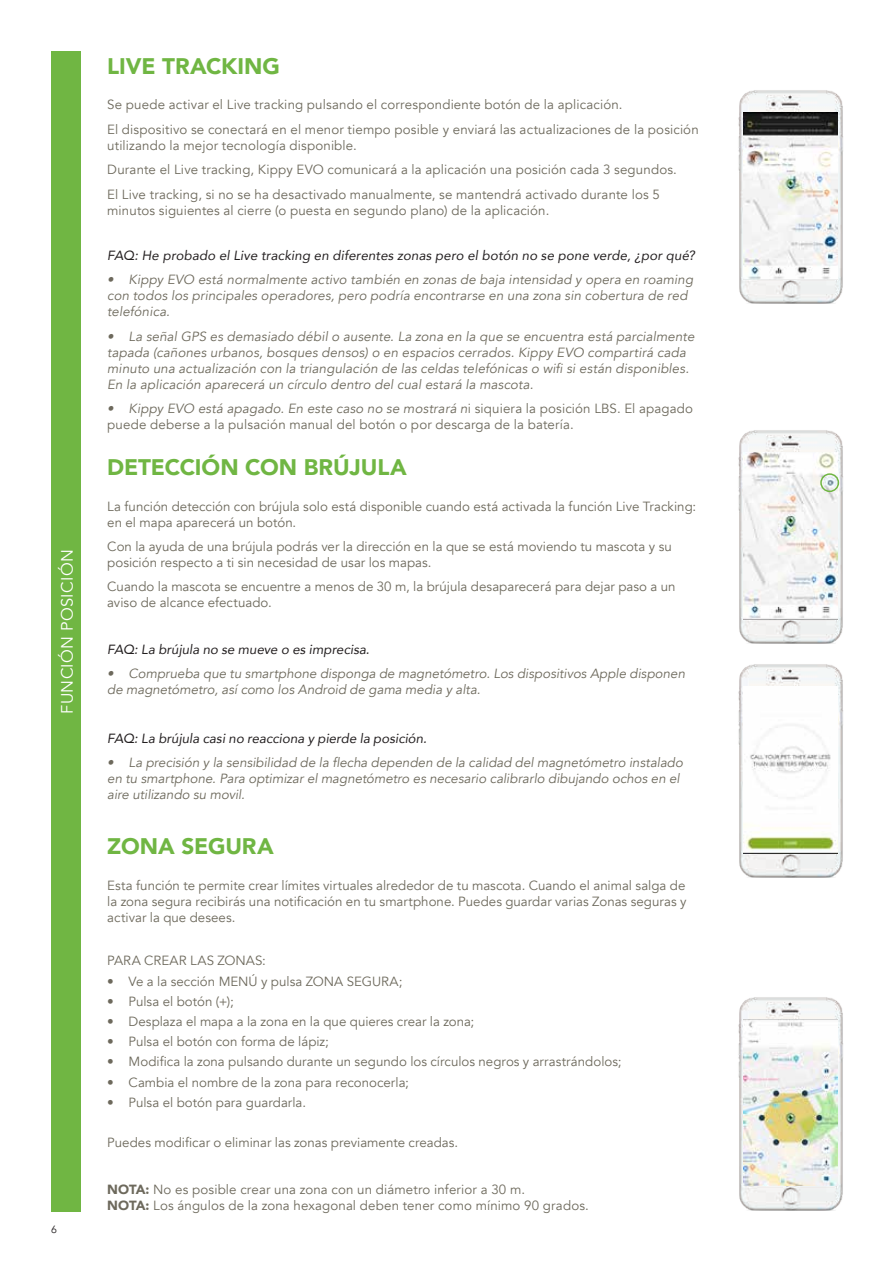
<style>
.page{position:relative;width:893px;height:1263px;background:#fff}
.page>*{position:absolute;margin:0;border:0;box-sizing:border-box;transform-origin:0 0}
.t1{font:900 22.5px "Avenir";letter-spacing:-.005em;color:#70b643}
.t2{font:16.5px "Avenir";letter-spacing:.02em;color:#fff}
.t3{font:13.35px/15.9px "Avenir";letter-spacing:.005em;color:#6d695c}
.t4{font:italic 13.35px/15.9px "Avenir";letter-spacing:.005em;color:#6d695c}
.t5{font:italic 13.35px "Avenir";letter-spacing:.005em;color:#231f20}
.t6{font:10.5px "Avenir";color:#231f20}
.s1{font-style:italic}
.s2{font-weight:900}
</style>
<div class="page">
<div style="left:51px;top:51px;width:30px;height:1161px;background:#70b643"></div>
<img style="left:738px;top:90px;width:105px;height:214px">
<img style="left:744px;top:113px;width:93px;height:166px">
<img style="left:738px;top:430px;width:105px;height:214px">
<img style="left:744px;top:453px;width:93px;height:166px">
<img style="left:738px;top:664px;width:105px;height:214px">
<img style="left:744px;top:687px;width:93px;height:166px">
<img style="left:738px;top:997px;width:105px;height:214px">
<img style="left:744px;top:1019px;width:93px;height:167px">
<div style="left:820px;top:473px;width:19px;height:19px;border:2px solid #70b643;border-radius:50%"></div>
<p class="t2" style="left:56px;top:714px;width:166px;rotate:-90deg">FUNCIÓN POSICIÓN</p>
<p class="t6" style="left:51px;top:1222px;width:7px">6</p>
<h1 class="t1" style="left:107px;top:51px;width:174px">LIVE TRACKING</h1>
<p class="t3" style="left:107px;top:93px;width:593px;line-height:24.5px">Se puede activar el Live tracking pulsando el correspondiente botón de la aplicación.<br>El dispositivo se conectará en el menor tiempo posible y enviará las actualizaciones de la posición</p>
<p class="t3" style="left:107px;top:133px;width:571px;line-height:24.5px">utilizando la mejor tecnología disponible.<br>Durante el Live tracking, Kippy EVO comunicará a la aplicación una posición cada 3 segundos.<br>El Live tracking, si no se ha desactivado manualmente, se mantendrá activado durante los 5</p>
<p class="t3" style="left:107px;top:202px;width:444px">minutos siguientes al cierre (o puesta en segundo plano) de la aplicación.</p>
<p class="t5" style="left:107px;top:246px;width:589px">FAQ: He probado el Live tracking en diferentes zonas pero el botón no se pone verde, ¿por qué?</p>
<p class="t4" style="left:107px;top:272px;width:587px">• Kippy EVO está normalmente activo también en zonas de baja intensidad y opera en roaming con todos los principales operadores, pero podría encontrarse en una zona sin cobertura de red telefónica.</p>
<p class="t4" style="left:107px;top:328px;width:589px">• La señal GPS es demasiado débil o ausente. La zona en la que se encuentra está parcialmente tapada (cañones urbanos, bosques densos) o en espacios cerrados. Kippy EVO compartirá cada minuto una actualización con la triangulación de las celdas telefónicas o wifi si están disponibles.<br>En la aplicación aparecerá un círculo dentro del cual estará la mascota.</p>
<p class="t3" style="left:107px;top:401px;width:587px"><span class="s1">• Kippy EVO está apagado. En este caso no se mostrará n</span>i siquiera la posición LBS. El apagado puede deberse a la pulsación manual del botón o por descarga de la batería.</p>
<h1 class="t1" style="left:107px;top:452px;width:301px">DETECCIÓN CON BRÚJULA</h1>
<p class="t3" style="left:107px;top:498px;width:590px">La función detección con brújula solo está disponible cuando está activada la función Live Tracking: en el mapa aparecerá un botón.</p>
<p class="t3" style="left:107px;top:539px;width:566px">Con la ayuda de una brújula podrás ver la dirección en la que se está moviendo tu mascota y su posición respecto a ti sin necesidad de usar los mapas.</p>
<p class="t3" style="left:107px;top:579px;width:570px">Cuando la mascota se encuentre a menos de 30 m, la brújula desaparecerá para dejar paso a un aviso de alcance efectuado.</p>
<p class="t5" style="left:107px;top:640px;width:264px">FAQ: La brújula no se mueve o es imprecisa.</p>
<p class="t4" style="left:107px;top:666px;width:579px">• Comprueba que tu smartphone disponga de magnetómetro. Los dispositivos Apple disponen de magnetómetro, así como los Android de gama media y alta.</p>
<p class="t5" style="left:107px;top:730px;width:321px">FAQ: La brújula casi no reacciona y pierde la posición.</p>
<p class="t4" style="left:107px;top:755px;width:577px">• La precisión y la sensibilidad de la flecha dependen de la calidad del magnetómetro instalado en tu smartphone. Para optimizar el magnetómetro es necesario calibrarlo dibujando ochos en el aire utilizando su movil.</p>
<h1 class="t1" style="left:107px;top:832px;width:168px">ZONA SEGURA</h1>
<p class="t3" style="left:107px;top:878px;width:581px;text-align:justify">Esta función te permite crear límites virtuales alrededor de tu mascota. Cuando el animal salga de la zona segura recibirás una notificación en tu smartphone. Puedes guardar varias Zonas seguras y activar la que desees.</p>
<p class="t3" style="left:107px;top:953px;width:160px">PARA CREAR LAS ZONAS:</p>
<p class="t3" style="left:107px;top:973px;width:297px">• Ve a la sección MENÚ y pulsa ZONA SEGURA;</p>
<p class="t3" style="left:107px;top:994px;width:128px">• Pulsa el botón (+);</p>
<p class="t3" style="left:107px;top:1014px;width:369px">• Desplaza el mapa a la zona en la que quieres crear la zona;</p>
<p class="t3" style="left:107px;top:1034px;width:223px">• Pulsa el botón con forma de lápiz;</p>
<p class="t3" style="left:107px;top:1054px;width:516px">• Modifica la zona pulsando durante un segundo los círculos negros y arrastrándolos;</p>
<p class="t3" style="left:107px;top:1074px;width:303px">• Cambia el nombre de la zona para reconocerla;</p>
<p class="t3" style="left:107px;top:1094px;width:200px">• Pulsa el botón para guardarla.</p>
<p class="t3" style="left:107px;top:1135px;width:352px">Puedes modificar o eliminar las zonas previamente creadas.</p>
<p class="t3" style="left:107px;top:1182px;width:483px"><span class="s2">NOTA:</span> No es posible crear una zona con un diámetro inferior a 30 m.<br><span class="s2">NOTA:</span> Los ángulos de la zona hexagonal deben tener como mínimo 90 grados.</p>
</div>
